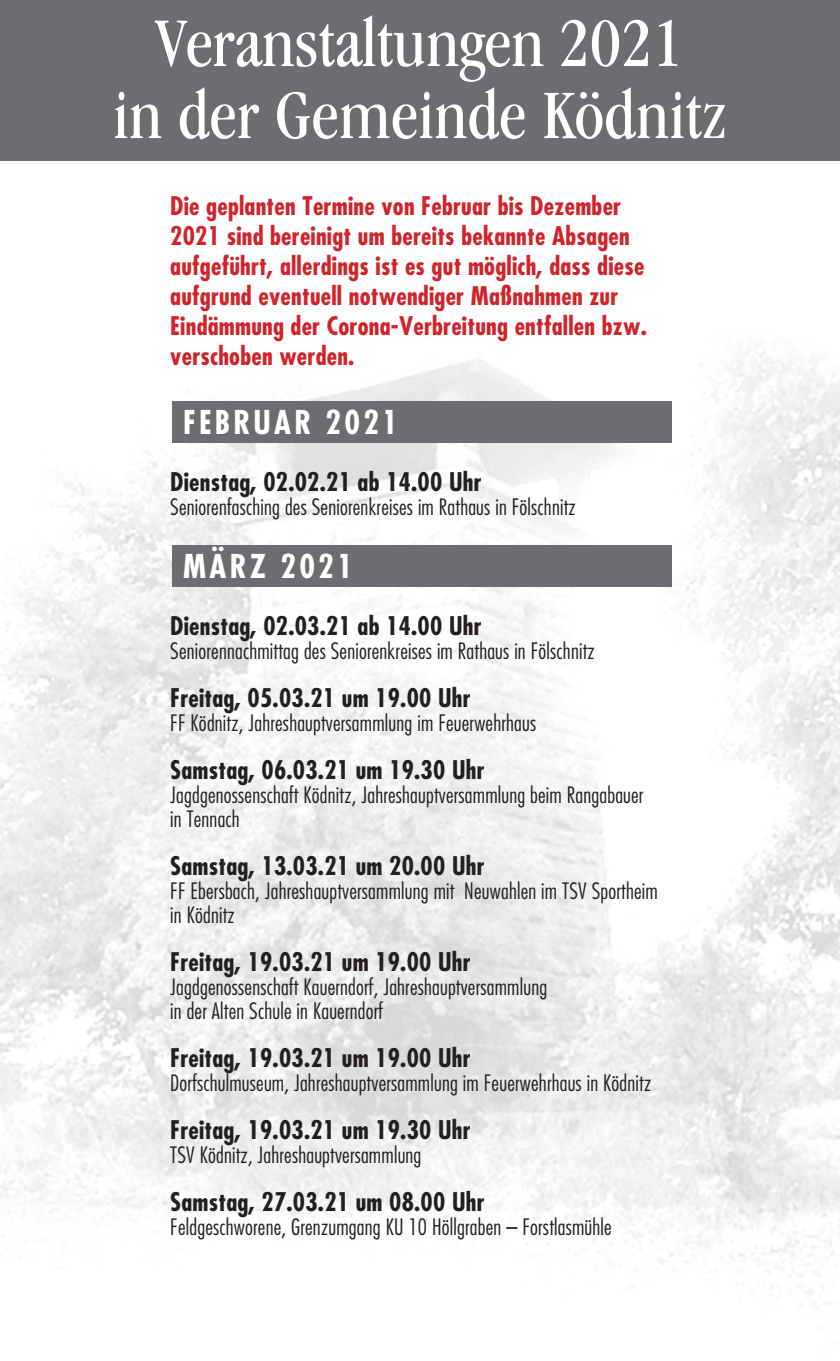
<style>
.page{position:relative;width:840px;height:1361px;background:#fff}
.page>*{position:absolute;margin:0;border:0;box-sizing:border-box;transform-origin:0 0}
.t1{font:condensed 72px/72px "Garamond IT Cby BT";color:#fff;text-align:center}
.t2{font:700 condensed 32px "Futura";letter-spacing:.1em;color:#fff}
.t3{font:700 condensed 25px "Futura";letter-spacing:.01em;color:#231f20}
.t4{font:700 condensed 25px/30px "Futura";letter-spacing:.01em;color:#d1232a}
.t5{font:300 condensed 22px/24px "Futura";letter-spacing:.01em;color:#231f20}
</style>
<div class="page">
<img style="left:0;top:160px;width:839px;height:1143px">
<div style="left:0;top:0;width:839px;height:160px;background:#6c6d70"></div>
<div style="left:172px;top:401px;width:499px;height:42px;background:#6c6d70"></div>
<div style="left:172px;top:545px;width:499px;height:42px;background:#6c6d70"></div>
<h1 class="t1" style="left:113px;top:6px;width:615px">Veranstaltungen 2021<br>in der Gemeinde Ködnitz</h1>
<p class="t4" style="left:170px;top:191px;width:478px">Die geplanten Termine von Februar bis Dezember 2021 sind bereinigt um bereits bekannte Absagen aufgeführt, allerdings ist es gut möglich, dass diese aufgrund eventuell notwendiger Maßnahmen zur Eindämmung der Corona-Verbreitung entfallen bzw. verschoben werden.</p>
<h2 class="t2" style="left:183px;top:402px;width:216px">Februar 2021</h2>
<p class="t3" style="left:170px;top:465px;width:313px">Dienstag, 02.02.21 ab 14.00 Uhr</p>
<p class="t5" style="left:170px;top:494px;width:407px">Seniorenfasching des Seniorenkreises im Rathaus in Fölschnitz</p>
<h2 class="t2" style="left:183px;top:546px;width:171px">März 2021</h2>
<p class="t3" style="left:170px;top:609px;width:313px">Dienstag, 02.03.21 ab 14.00 Uhr</p>
<p class="t5" style="left:170px;top:638px;width:426px">Seniorennachmittag des Seniorenkreises im Rathaus in Fölschnitz</p>
<p class="t3" style="left:170px;top:681px;width:302px">Freitag, 05.03.21 um 19.00 Uhr</p>
<p class="t5" style="left:170px;top:710px;width:367px">FF Ködnitz, Jahreshauptversammlung im Feuerwehrhaus</p>
<p class="t3" style="left:170px;top:753px;width:316px">Samstag, 06.03.21 um 19.30 Uhr</p>
<p class="t5" style="left:170px;top:782px;width:474px">Jagdgenossenschaft Ködnitz, Jahreshauptversammlung beim Rangabauer in Tennach</p>
<p class="t3" style="left:170px;top:849px;width:316px">Samstag, 13.03.21 um 20.00 Uhr</p>
<p class="t5" style="left:170px;top:878px;width:488px">FF Ebersbach, Jahreshauptversammlung mit Neuwahlen im TSV Sportheim in Ködnitz</p>
<p class="t3" style="left:170px;top:945px;width:302px">Freitag, 19.03.21 um 19.00 Uhr</p>
<p class="t5" style="left:170px;top:974px;width:378px">Jagdgenossenschaft Kauerndorf, Jahreshauptversammlung in der Alten Schule in Kauerndorf</p>
<p class="t3" style="left:170px;top:1041px;width:302px">Freitag, 19.03.21 um 19.00 Uhr</p>
<p class="t5" style="left:170px;top:1070px;width:482px">Dorfschulmuseum, Jahreshauptversammlung im Feuerwehrhaus in Ködnitz</p>
<p class="t3" style="left:170px;top:1113px;width:302px">Freitag, 19.03.21 um 19.30 Uhr</p>
<p class="t5" style="left:170px;top:1142px;width:252px">TSV Ködnitz, Jahreshauptversammlung</p>
<p class="t3" style="left:170px;top:1185px;width:316px">Samstag, 27.03.21 um 08.00 Uhr</p>
<p class="t5" style="left:170px;top:1214px;width:442px">Feldgeschworene, Grenzumgang KU 10 Höllgraben – Forstlasmühle</p>
</div>
